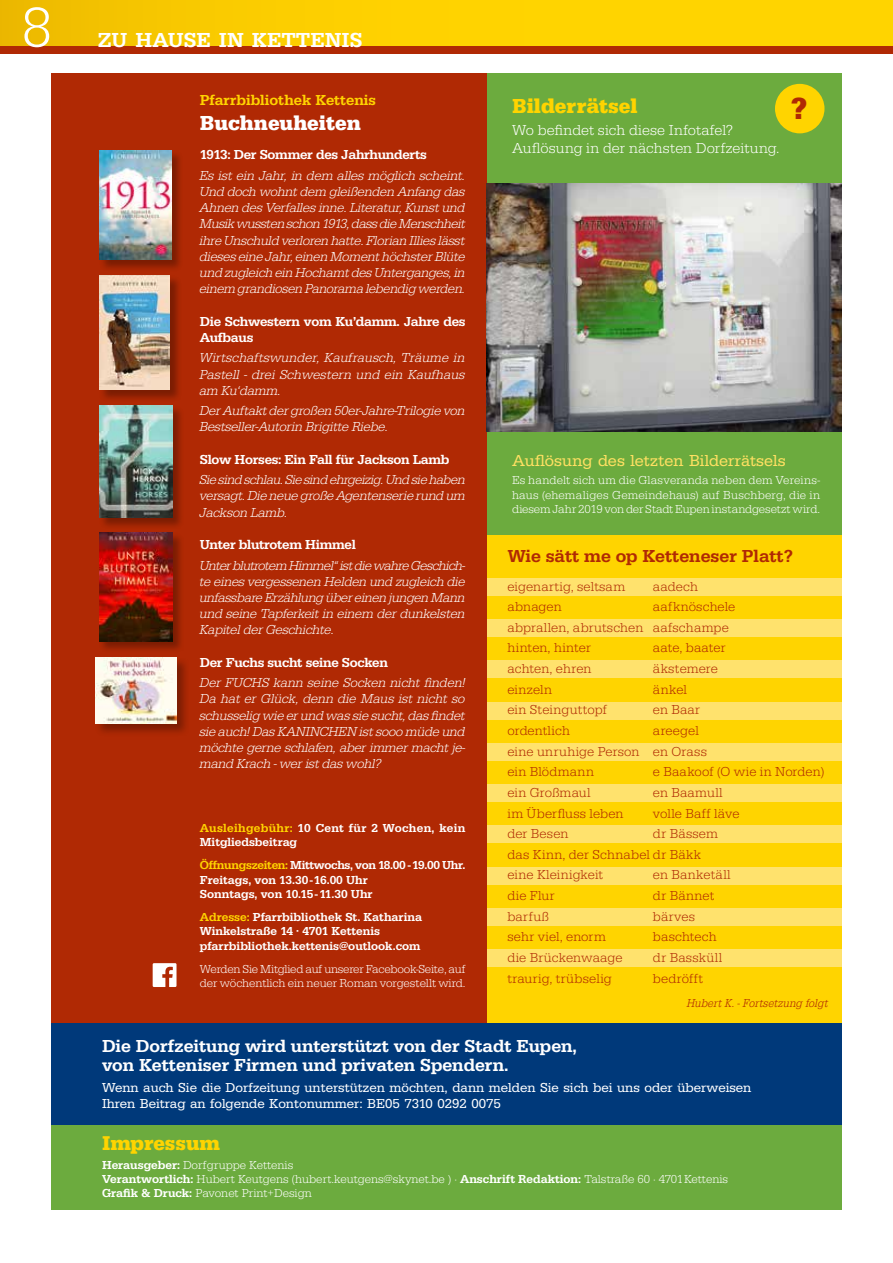
<style>
.page{position:relative;width:893px;height:1263px;background:#fff}
.page>*{position:absolute;margin:0;border:0;box-sizing:border-box;transform-origin:0 0}
.t1{font:58.5px "URW Egyptienne T Ligh";color:#fff}
.t2{font:700 31.5px "URW Egyptienne T";color:#b02904}
.t3{font:500 21px "URW Egyptienne T";color:#fff}
.t4{font:700 21px "URW Egyptienne T";color:#fff}
.t5{font:700 21px "URW Egyptienne T";color:#ffd400}
.t6{font:700 20.7px "URW Egyptienne T";color:#ffd400}
.t7{font:500 18px/19.5px "URW Egyptienne T";color:#fff}
.t8{font:500 18px "URW Egyptienne T";color:#b02904}
.t9{font:16.5px "URW Egyptienne T";letter-spacing:.005em;color:#ffe062}
.t10{font:15px/18px "URW Egyptienne T Ligh";letter-spacing:.005em;color:#fff}
.t11{font:500 15px "URW Egyptienne T";color:#ffd400}
.t12{font:13.5px/16.2px "URW Egyptienne T Ligh Obli";letter-spacing:-.02em;color:#fff;text-align:justify}
.t13{font:13.5px/20.7px "URW Egyptienne T Ligh";letter-spacing:.01em;color:#b02904}
.t14{font:500 13.5px/16.2px "URW Egyptienne T";letter-spacing:-.02em;color:#fff}
.t15{font:13.5px/16.2px "URW Egyptienne T";color:#fff}
.t16{font:12px/14.4px "URW Egyptienne T Ligh";letter-spacing:-.005em;color:#fff}
.t17{font:500 12px/14.4px "URW Egyptienne T";color:#fff}
.t18{font:500 12px/14.4px "URW Egyptienne T";letter-spacing:-.025em;color:#fff}
.t19{font:500 12px/14.4px "URW Egyptienne T";letter-spacing:.025em;color:#fff}
.t20{font:12px "URW Egyptienne T Ligh Extr Narr Obli";letter-spacing:.015em;color:#b02904}
.s1{color:#ffd400}
.s2{font-family:"URW Egyptienne T";font-weight:500}
</style>
<div class="page">
<div style="left:0;top:0;width:893px;height:47px;background:linear-gradient(to right,#f4c200,#ffda00)"></div>
<div style="left:0;top:47px;width:893px;height:7px;background:#b02904"></div>
<div style="left:51px;top:74px;width:436px;height:958px;background:#b02904"></div>
<div style="left:51px;top:1120px;width:790px;height:90px;background:#6cab3e"></div>
<div style="left:487px;top:535px;width:354px;height:497px;background:#ffd400"></div>
<div style="left:487px;top:578px;width:354px;height:17px;background:#ffe26d"></div>
<div style="left:487px;top:620px;width:354px;height:17px;background:#ffe26d"></div>
<div style="left:487px;top:661px;width:354px;height:17px;background:#ffe26d"></div>
<div style="left:487px;top:702px;width:354px;height:17px;background:#ffe26d"></div>
<div style="left:487px;top:743px;width:354px;height:17px;background:#ffe26d"></div>
<div style="left:487px;top:785px;width:354px;height:17px;background:#ffe26d"></div>
<div style="left:487px;top:826px;width:354px;height:17px;background:#ffe26d"></div>
<div style="left:487px;top:867px;width:354px;height:17px;background:#ffe26d"></div>
<div style="left:487px;top:908px;width:354px;height:17px;background:#ffe26d"></div>
<div style="left:487px;top:950px;width:354px;height:17px;background:#ffe26d"></div>
<div style="left:487px;top:74px;width:354px;height:461px;background:#6cab3e"></div>
<div style="left:51px;top:1023px;width:790px;height:101px;background:#00397a"></div>
<div style="left:99px;top:150px;width:85px;height:122px;background:#000;opacity:.3"></div>
<img style="left:99px;top:150px;width:72px;height:110px">
<div style="left:99px;top:275px;width:83px;height:127px;background:#000;opacity:.3"></div>
<img style="left:99px;top:275px;width:71px;height:115px">
<div style="left:99px;top:406px;width:86px;height:123px;background:#000;opacity:.3"></div>
<img style="left:99px;top:405px;width:73px;height:112px">
<div style="left:99px;top:532px;width:85px;height:121px;background:#000;opacity:.3"></div>
<img style="left:99px;top:533px;width:74px;height:108px">
<div style="left:95px;top:657px;width:95px;height:80px;background:#000;opacity:.3"></div>
<img style="left:95px;top:657px;width:82px;height:66px">
<div style="left:775px;top:84px;width:49px;height:49px;background:#ffd400;border-radius:50%"></div>
<img style="left:487px;top:183px;width:354px;height:249px">
<svg style="left:153px;top:963px;width:24px;height:24px"></svg>
<h1 class="t1" style="left:21px;top:-6px;width:33px">8</h1>
<h3 class="t3" style="left:98px;top:27px;width:266px">ZU HAUSE IN KETTENIS</h3>
<p class="t11" style="left:200px;top:91px;width:178px">Pfarrbibliothek Kettenis</p>
<h3 class="t4" style="left:200px;top:111px;width:162px">Buchneuheiten</h3>
<p class="t14" style="left:200px;top:147px;width:229px">1913: Der Sommer des Jahrhunderts</p>
<p class="t12" style="left:200px;top:167px;width:267px">Es ist ein Jahr, in dem alles möglich scheint.<br>Und doch wohnt dem gleißenden Anfang das Ahnen des Verfalles inne. Literatur, Kunst und Musik wussten schon 1913, dass die Menschheit ihre Unschuld verloren hatte. Florian Illies lässt dieses eine Jahr, einen Moment höchster Blüte und zugleich ein Hochamt des Unterganges, in einem grandiosen Panorama lebendig werden.</p>
<p class="t14" style="left:200px;top:313px;width:267px">Die Schwestern vom Ku’damm. Jahre des<br>Aufbaus</p>
<p class="t12" style="left:200px;top:350px;width:267px">Wirtschaftswunder, Kaufrausch, Träume in Pastell - drei Schwestern und ein Kaufhaus am Ku‘damm.</p>
<p class="t12" style="left:200px;top:402px;width:267px">Der Auftakt der großen 50er-Jahre-Trilogie von<br>Bestseller-Autorin Brigitte Riebe.</p>
<p class="t14" style="left:200px;top:451px;width:251px">Slow Horses: Ein Fall für Jackson Lamb</p>
<p class="t12" style="left:200px;top:472px;width:267px">Sie sind schlau. Sie sind ehrgeizig. Und sie haben versagt. Die neue große Agentenserie rund um Jackson Lamb.</p>
<p class="t14" style="left:200px;top:536px;width:157px">Unter blutrotem Himmel</p>
<p class="t12" style="left:200px;top:557px;width:267px">Unter blutrotem Himmel“ ist die wahre Geschich&shy;te eines vergessenen Helden und zugleich die unfassbare Erzählung über einen jungen Mann und seine Tapferkeit in einem der dunkelsten Kapitel der Geschichte.</p>
<p class="t14" style="left:200px;top:654px;width:190px">Der Fuchs sucht seine Socken</p>
<p class="t12" style="left:200px;top:674px;width:267px">Der FUCHS kann seine Socken nicht finden!<br>Da hat er Glück, denn die Maus ist nicht so schusselig wie er und was sie sucht, das findet sie auch! Das KANINCHEN ist sooo müde und möchte gerne schlafen, aber immer macht je&shy;mand Krach - wer ist das wohl?</p>
<p class="t19" style="left:200px;top:821px;width:267px"><span class="s1">Ausleihgebühr:</span> 10 Cent für 2 Wochen, kein<br>Mitgliedsbeitrag</p>
<p class="t18" style="left:200px;top:858px;width:267px"><span class="s1">Öffnungszeiten:</span> Mittwochs, von 18.00 - 19.00 Uhr.<br>Freitags, von 13.30-16.00 Uhr<br>Sonntags, von 10.15-11.30 Uhr</p>
<p class="t17" style="left:200px;top:910px;width:224px"><span class="s1">Adresse:</span> Pfarrbibliothek St. Katharina<br>Winkelstraße 14 · 4701 Kettenis pfarrbibliothek.kettenis@outlook.com</p>
<p class="t16" style="left:200px;top:961px;width:267px">Werden Sie Mitglied auf unserer Facebook-Seite, auf der wöchentlich ein neuer Roman vorgestellt wird.</p>
<h3 class="t5" style="left:512px;top:93px;width:127px">Bilderrätsel</h3>
<p class="t10" style="left:512px;top:121px;width:269px">Wo befindet sich diese Infotafel?<br>Auflösung in der nächsten Dorfzeitung.</p>
<h2 class="t2" style="left:791px;top:90px;width:18px">?</h2>
<p class="t9" style="left:512px;top:451px;width:275px">Auflösung des letzten Bilderrätsels</p>
<p class="t16" style="left:512px;top:473px;width:310px;text-align:justify">Es handelt sich um die Glasveranda neben dem Vereins&shy;haus (ehemaliges Gemeindehaus) auf Buschberg, die in diesem Jahr 2019 von der Stadt Eupen instandgesetzt wird.</p>
<h3 class="t8" style="left:508px;top:545px;width:287px">Wie sätt me op Ketteneser Platt?</h3>
<p class="t13" style="left:507px;top:576px;width:119px">eigenartig, seltsam</p>
<p class="t13" style="left:653px;top:576px;width:46px">aadech</p>
<p class="t13" style="left:507px;top:596px;width:56px">abnagen</p>
<p class="t13" style="left:507px;top:596px;width:229px;text-indent:146px">aafknöschele abprallen, abrutschen aafschampe hinten, hinter</p>
<p class="t13" style="left:653px;top:637px;width:74px">aate, baater</p>
<p class="t13" style="left:507px;top:658px;width:85px">achten, ehren</p>
<p class="t13" style="left:653px;top:658px;width:67px">äkstemere</p>
<p class="t13" style="left:507px;top:679px;width:46px">einzeln</p>
<p class="t13" style="left:653px;top:679px;width:36px">änkel</p>
<p class="t13" style="left:507px;top:699px;width:101px">ein Steinguttopf</p>
<p class="t13" style="left:653px;top:699px;width:49px">en Baar</p>
<p class="t13" style="left:507px;top:720px;width:64px">ordentlich</p>
<p class="t13" style="left:507px;top:720px;width:201px;text-indent:145px">areegel eine unruhige Person en Orass ein Blödmann</p>
<p class="t13" style="left:653px;top:761px;width:173px">e Baakoof (O wie in Norden)</p>
<p class="t13" style="left:507px;top:782px;width:85px">ein Großmaul</p>
<p class="t13" style="left:653px;top:782px;width:71px">en Baamull</p>
<p class="t13" style="left:507px;top:802px;width:118px">im Überfluss leben</p>
<p class="t13" style="left:653px;top:802px;width:88px">volle Baff läve</p>
<p class="t13" style="left:507px;top:823px;width:63px">der Besen</p>
<p class="t13" style="left:507px;top:823px;width:212px;text-indent:146px">dr Bässem das Kinn, der Schnabel dr Bäkk eine Kleinigkeit</p>
<p class="t13" style="left:653px;top:864px;width:79px">en Banketäll</p>
<p class="t13" style="left:507px;top:885px;width:49px">die Flur</p>
<p class="t13" style="left:653px;top:885px;width:63px">dr Bännet</p>
<p class="t13" style="left:507px;top:906px;width:43px">barfuß</p>
<p class="t13" style="left:653px;top:906px;width:44px">bärves</p>
<p class="t13" style="left:507px;top:926px;width:100px">sehr viel, enorm</p>
<p class="t13" style="left:653px;top:926px;width:65px">baschtech</p>
<p class="t13" style="left:507px;top:947px;width:117px">die Brückenwaage</p>
<p class="t13" style="left:653px;top:947px;width:71px">dr Bassküll</p>
<p class="t13" style="left:507px;top:968px;width:106px">traurig, trübselig</p>
<p class="t13" style="left:653px;top:968px;width:52px">bedröfft</p>
<p class="t20" style="left:687px;top:996px;width:143px">Hubert K. - Fortsetzung folgt</p>
<h3 class="t7" style="left:102px;top:1036px;width:476px">Die Dorfzeitung wird unterstützt von der Stadt Eupen, von Ketteniser Firmen und privaten Spendern.</h3>
<p class="t15" style="left:102px;top:1079px;width:651px">Wenn auch Sie die Dorfzeitung unterstützen möchten, dann melden Sie sich bei uns oder überweisen<br>Ihren Beitrag an folgende Kontonummer: BE05 7310 0292 0075</p>
<h3 class="t6" style="left:102px;top:1131px;width:120px">Impressum</h3>
<p class="t16" style="left:102px;top:1157px;width:628px"><span class="s2">Herausgeber:</span> Dorfgruppe Kettenis<br><span class="s2">Verantwortlich:</span> Hubert Keutgens (hubert.keutgens@skynet.be ) · <span class="s2">Anschrift Redaktion:</span> Talstraße 60 · 4701 Kettenis<br><span class="s2">Grafik &amp; Druck:</span> Pavonet Print+Design</p>
</div>
